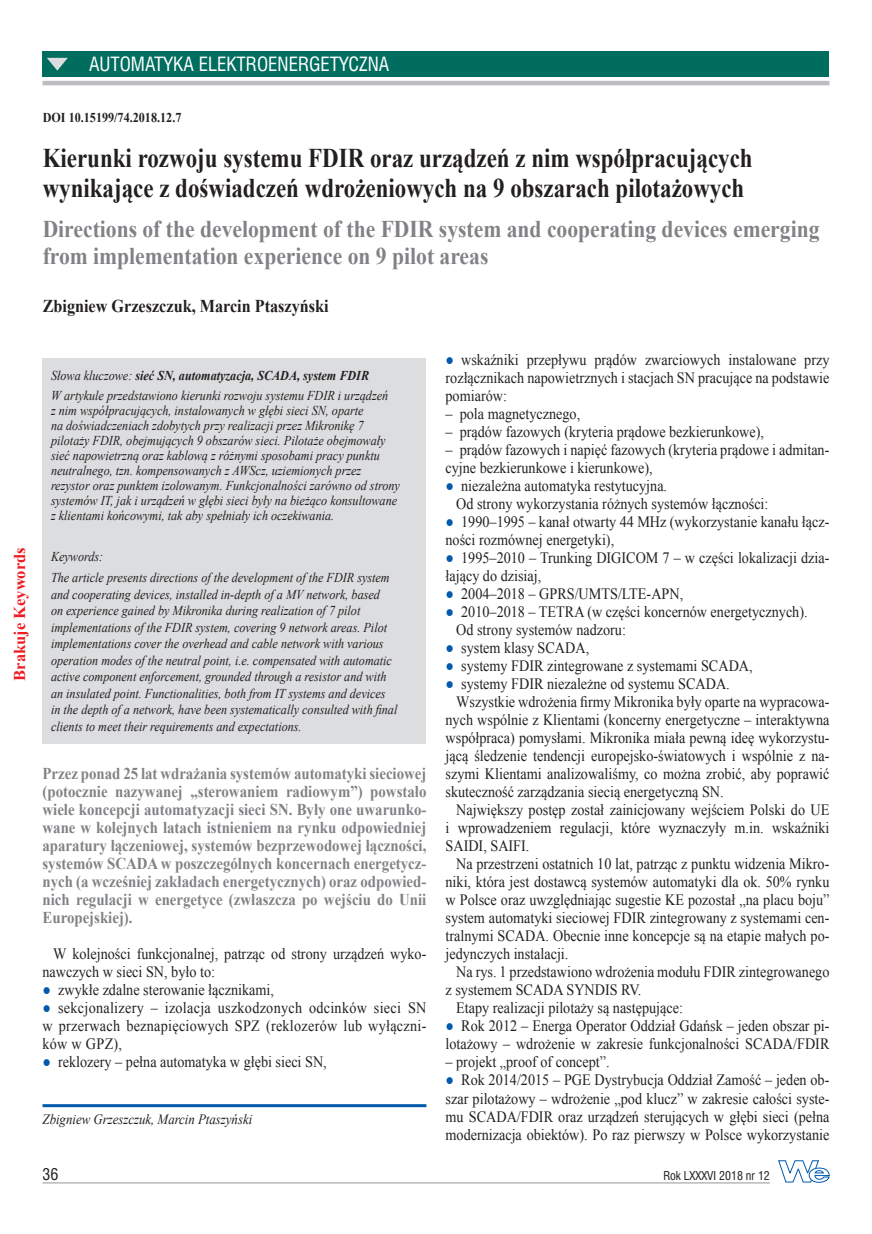
<style>
.page{position:relative;width:872px;height:1234px;background:#fff}
.page>*{position:absolute;margin:0;border:0;box-sizing:border-box;transform-origin:0 0}
.t1{font:700 27px/30px "Times New Roman";color:#231f20;scale:.85 1}
.t2{font:700 24px/27px "Times New Roman";color:#808285;scale:.9 1}
.t3{font:700 18px "Times New Roman";color:#231f20;scale:.9 1}
.t4{font:18px "Swis 721 Cn PL";color:#fff}
.t5{font:700 16.5px/18px "Times New Roman";color:#808285;text-align:justify;scale:.9 1}
.t6{font:700 16.5px "Times New Roman";color:#ee1d23}
.t7{font:15.75px/18px "Times New Roman";color:#231f20;scale:.9 1}
.t8{font:15px "Swis 721 Cn PL";color:#231f20}
.t9{font:italic 14.25px "Times New Roman";color:#231f20;scale:.9 1}
.t10{font:italic 13.5px/16.5px "Times New Roman";color:#231f20;scale:.9 1}
.t11{font:700 13.5px "Times New Roman";color:#231f20;scale:.9 1}
.t12{font:11.25px "Swis 721 Cn PL";color:#231f20}
.s1{font-weight:700}
.s2{color:#015aaa}
</style>
<div class="page">
<svg style="left:778px;top:1160px;width:52px;height:22px"></svg>
<hr style="left:43px;top:1182px;width:727px;height:1px;background:#939598">
<div style="left:43px;top:358px;width:383px;height:385px;background:#dcdddf"></div>
<hr style="left:43px;top:1103px;width:383px;height:3px;background:#015aaa">
<div style="left:43px;top:51px;width:786px;height:26px;background:#006d5f"></div>
<hr style="left:43px;top:81px;width:786px;height:4px;background:#bcbdc0">
<svg style="left:47px;top:58px;width:21px;height:13px"></svg>
<p class="t4" style="left:89px;top:53px;width:301px">AUTOMATYKA ELEKTROENERGETYCZNA</p>
<p class="t11" style="left:43px;top:108px;width:156px">DOI 10.15199/74.2018.12.7</p>
<h1 class="t1" style="left:43px;top:142px;width:836px">Kierunki rozwoju systemu FDIR oraz urządzeń z nim współpracujących wynikające z doświadczeń wdrożeniowych na 9 obszarach pilotażowych</h1>
<h2 class="t2" style="left:43px;top:214px;width:864px">Directions of the development of the FDIR system and cooperating devices emerging from implementation experience on 9 pilot areas</h2>
<p class="t3" style="left:43px;top:293px;width:319px">Zbigniew Grzeszczuk, Marcin Ptaszyński</p>
<p class="t6" style="left:8px;top:680px;width:135px;rotate:-90deg">Brakuje Keywords</p>
<p class="t10" style="left:51px;top:366px;width:376px;line-height:19.2px">Słowa kluczowe: <span class="s1">sieć SN, automatyzacja, SCADA, system FDIR<br></span>W artykule przedstawiono kierunki rozwoju systemu FDIR i urządzeń</p>
<p class="t10" style="left:51px;top:402px;width:389px;line-height:15px">z nim współpracujących, instalowanych w głębi sieci SN, oparte<br>na doświadczeniach zdobytych przy realizacji przez Mikronikę 7 pilotaży FDIR, obejmujących 9 obszarów sieci. Pilotaże obejmowały sieć napowietrzną oraz kablową z różnymi sposobami pracy punktu neutralnego, tzn. kompensowanych z AWScz, uziemionych przez rezystor oraz punktem izolowanym. Funkcjonalności zarówno od strony systemów IT, jak i urządzeń w głębi sieci były na bieżąco konsultowane z klientami końcowymi, tak aby spełniały ich oczekiwania.</p>
<p class="t10" style="left:51px;top:546px;width:378px;line-height:20.7px">Keywords:<br>The article presents directions of the development of the FDIR system</p>
<p class="t10" style="left:51px;top:585px;width:386px">and cooperating devices, installed in-depth of a MV network, based<br>on experience gained by Mikronika during realization of 7 pilot implementations of the FDIR system, covering 9 network areas. Pilot implementations cover the overhead and cable network with various operation modes of the neutral point, i.e. compensated with automatic active component enforcement, grounded through a resistor and with an insulated point. Functionalities, both from IT systems and devices in the depth of a network, have been systematically consulted with final clients to meet their requirements and expectations.</p>
<p class="t5" style="left:43px;top:764px;width:428px">Przez ponad 25 lat wdrażania systemów automatyki sieciowej (potocznie nazywanej „sterowaniem radiowym”) powstało wiele koncepcji automatyzacji sieci SN. Były one uwarunko&shy;wane w kolejnych latach istnieniem na rynku odpowiedniej aparatury łączeniowej, systemów bezprzewodowej łączności, systemów SCADA w poszczególnych koncernach energetycz&shy;nych (a wcześniej zakładach energetycznych) oraz odpowied&shy;nich regulacji w energetyce (zwłaszcza po wejściu do Unii Europejskiej).</p>
<p class="t7" style="left:43px;top:944px;width:428px;text-indent:11px">W kolejności funkcjonalnej, patrząc od strony urządzeń wyko&shy;nawczych w sieci SN, było to:</p>
<p class="t7" style="left:43px;top:980px;width:259px"><span class="s2">●</span> zwykłe zdalne sterowanie łącznikami,</p>
<p class="t7" style="left:43px;top:998px;width:428px;text-align:justify"><span class="s2">●</span> sekcjonalizery – izolacja uszkodzonych odcinków sieci SN w przerwach beznapięciowych SPZ (reklozerów lub wyłączni&shy;ków w GPZ),</p>
<p class="t7" style="left:43px;top:1052px;width:317px"><span class="s2">●</span> reklozery – pełna automatyka w głębi sieci SN,</p>
<p class="t9" style="left:43px;top:1109px;width:235px">Zbigniew Grzeszczuk, Marcin Ptaszyński</p>
<p class="t7" style="left:445px;top:350px;width:428px;text-align:justify"><span class="s2">●</span> wskaźniki przepływu prądów zwarciowych instalowane przy rozłącznikach napowietrznych i stacjach SN pracujące na podstawie pomiarów:</p>
<p class="t7" style="left:445px;top:404px;width:151px">– pola magnetycznego,</p>
<p class="t7" style="left:445px;top:422px;width:355px">– prądów fazowych (kryteria prądowe bezkierunkowe),</p>
<p class="t7" style="left:445px;top:440px;width:428px">– prądów fazowych i napięć fazowych (kryteria prądowe i admitan&shy;cyjne bezkierunkowe i kierunkowe),</p>
<p class="t7" style="left:456px;top:476px;width:348px;text-indent:-11px"><span class="s2">●</span> niezależna automatyka restytucyjna.<br>Od strony wykorzystania różnych systemów łączności:</p>
<p class="t7" style="left:445px;top:512px;width:428px"><span class="s2">●</span> 1990–1995 – kanał otwarty 44 MHz (wykorzystanie kanału łącz&shy;ności rozmównej energetyki),</p>
<p class="t7" style="left:445px;top:548px;width:428px"><span class="s2">●</span> 1995–2010 – Trunking DIGICOM 7 – w części lokalizacji dzia&shy;łający do dzisiaj,</p>
<p class="t7" style="left:445px;top:584px;width:266px"><span class="s2">●</span> 2004–2018 – GPRS/UMTS/LTE-APN,</p>
<p class="t7" style="left:456px;top:602px;width:392px;text-indent:-11px"><span class="s2">●</span> 2010–2018 – TETRA (w części koncernów energetycznych).<br>Od strony systemów nadzoru:</p>
<p class="t7" style="left:445px;top:638px;width:161px"><span class="s2">●</span> system klasy SCADA,</p>
<p class="t7" style="left:445px;top:656px;width:343px"><span class="s2">●</span> systemy FDIR zintegrowane z systemami SCADA,</p>
<p class="t7" style="left:445px;top:674px;width:317px"><span class="s2">●</span> systemy FDIR niezależne od systemu SCADA.</p>
<p class="t7" style="left:456px;top:692px;width:416px">Wszystkie wdrożenia firmy Mikronika były oparte na wypracowa-</p>
<p class="t7" style="left:445px;top:710px;width:428px">nych wspólnie z Klientami (koncerny energetyczne – interaktywna</p>
<p class="t7" style="left:445px;top:728px;width:428px">współpraca) pomysłami. Mikronika miała pewną ideę wykorzystu-</p>
<p class="t7" style="left:445px;top:746px;width:428px">jącą śledzenie tendencji europejsko-światowych i wspólnie z na-</p>
<p class="t7" style="left:445px;top:764px;width:428px">szymi Klientami analizowaliśmy, co można zrobić, aby poprawić</p>
<p class="t7" style="left:445px;top:782px;width:310px">skuteczność zarządzania siecią energetyczną SN.</p>
<p class="t7" style="left:456px;top:800px;width:416px">Największy postęp został zainicjowany wejściem Polski do UE</p>
<p class="t7" style="left:445px;top:818px;width:428px">i wprowadzeniem regulacji, które wyznaczyły m.in. wskaźniki</p>
<p class="t7" style="left:445px;top:836px;width:95px">SAIDI, SAIFI.</p>
<p class="t7" style="left:456px;top:854px;width:416px">Na przestrzeni ostatnich 10 lat, patrząc z punktu widzenia Mikro-</p>
<p class="t7" style="left:445px;top:872px;width:428px">niki, która jest dostawcą systemów automatyki dla ok. 50% rynku</p>
<p class="t7" style="left:445px;top:890px;width:428px">w Polsce oraz uwzględniając sugestie KE pozostał „na placu boju”</p>
<p class="t7" style="left:445px;top:908px;width:428px">system automatyki sieciowej FDIR zintegrowany z systemami cen-</p>
<p class="t7" style="left:445px;top:926px;width:428px">tralnymi SCADA. Obecnie inne koncepcje są na etapie małych po-</p>
<p class="t7" style="left:445px;top:944px;width:138px">jedynczych instalacji.</p>
<p class="t7" style="left:456px;top:962px;width:416px">Na rys. 1 przedstawiono wdrożenia modułu FDIR zintegrowanego</p>
<p class="t7" style="left:445px;top:980px;width:219px">z systemem SCADA SYNDIS RV.</p>
<p class="t7" style="left:456px;top:998px;width:253px">Etapy realizacji pilotaży są następujące:</p>
<p class="t7" style="left:445px;top:1016px;width:428px"><span class="s2">●</span> Rok 2012 – Energa Operator Oddział Gdańsk – jeden obszar pi&shy;lotażowy – wdrożenie w zakresie funkcjonalności SCADA/FDIR</p>
<p class="t7" style="left:445px;top:1052px;width:184px">– projekt „proof of concept”.</p>
<p class="t7" style="left:445px;top:1070px;width:428px;text-align:justify"><span class="s2">●</span> Rok 2014/2015 – PGE Dystrybucja Oddział Zamość – jeden ob&shy;szar pilotażowy – wdrożenie „pod klucz” w zakresie całości syste&shy;mu SCADA/FDIR oraz urządzeń sterujących w głębi sieci (pełna modernizacja obiektów). Po raz pierwszy w Polsce wykorzystanie</p>
<p class="t8" style="left:43px;top:1164px;width:17px">36</p>
<p class="t12" style="left:663px;top:1168px;width:108px">Rok LXXXVI 2018 nr 12</p>
</div>
